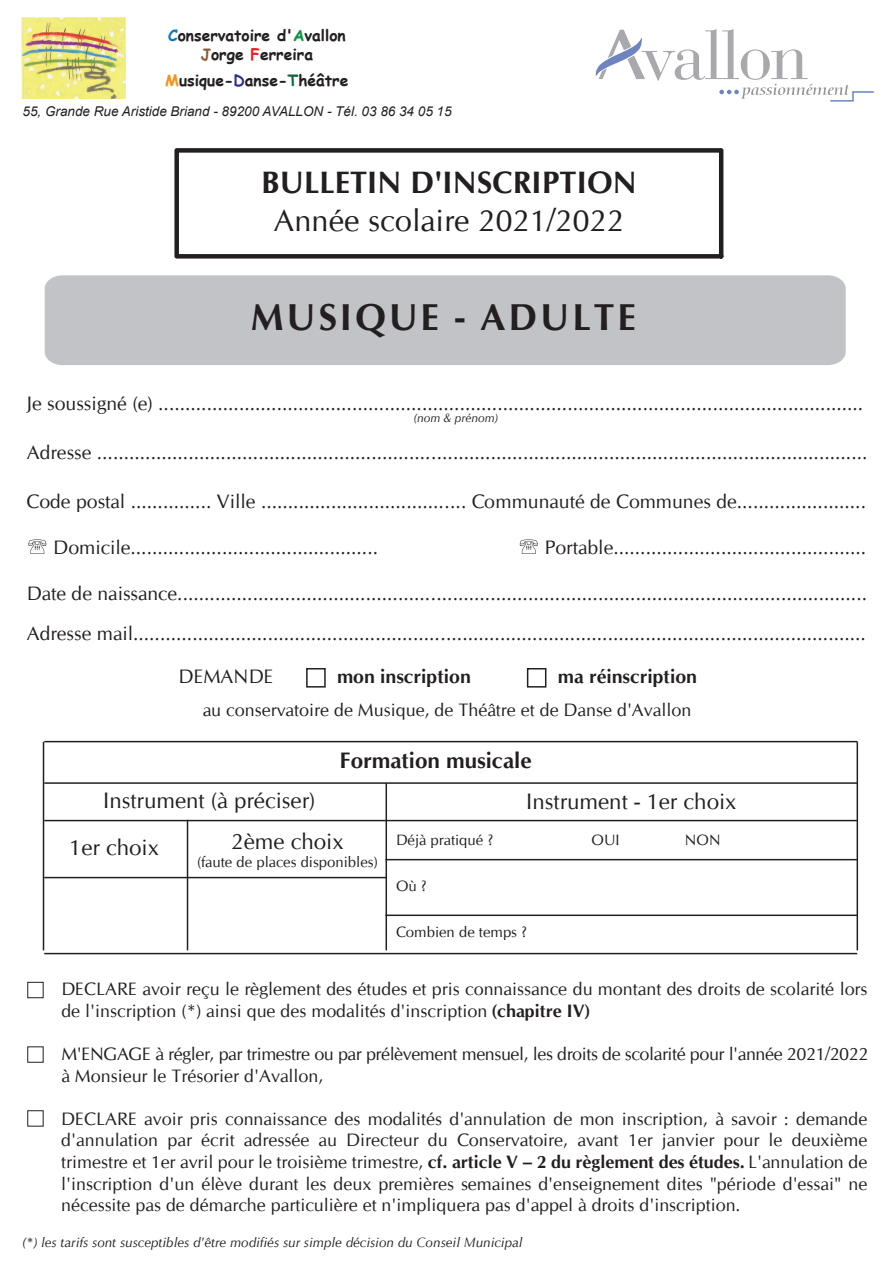
<style>
.page{position:relative;width:893px;height:1263px;background:#fff}
.page>*{position:absolute;margin:0;border:0;box-sizing:border-box;transform-origin:0 0}
.t1{font:700 37.5px "CG Omega";letter-spacing:.075em;color:#231f20}
.t2{font:30.9px "CG Omega";color:#231f20}
.t3{font:700 30.9px "CG Omega";color:#231f20}
.t4{font:22.35px "CG Omega";color:#231f20}
.t5{font:700 22.35px "CG Omega";color:#231f20}
.t6{font:19.5px/40.7px "CG Omega";color:#231f20}
.t7{font:700 19.5px "CG Omega";color:#231f20}
.t8{font:18px/21.6px "CG Omega";color:#231f20}
.t9{font:18px/21.6px "CG Omega";letter-spacing:-.02em;color:#231f20}
.t10{font:700 15.6px/18.8px "Comic Sans MS";color:#231f20;text-align:center}
.t11{font:15px "CG Omega";color:#231f20}
.t12{font:italic 13.5px "CG Omega";color:#231f20}
.t13{font:italic 13.5px "Arial";color:#231f20}
.t14{font:italic 12px "CG Omega";color:#231f20}
.s1{color:#1074bc}
.s2{color:#0d9344}
.s3{color:#8a5d3b}
.s4{color:#ee1d23}
.s5{color:#f7931d}
.s6{color:#2e3092}
.s7{color:#0c6638}
.s8{font-weight:700}
</style>
<div class="page">
<img style="left:22px;top:17px;width:103px;height:81px">
<div style="left:306px;top:668px;width:20px;height:19px;border:2px solid #231f20"></div>
<div style="left:27px;top:982px;width:17px;height:16px;border:1px solid #231f20"></div>
<div style="left:27px;top:1110px;width:17px;height:16px;border:1px solid #231f20"></div>
<div style="left:527px;top:668px;width:19px;height:19px;border:2px solid #231f20"></div>
<hr style="left:44px;top:782px;width:813px;height:2px;background:#231f20">
<hr style="left:44px;top:820px;width:813px;height:1px;background:#231f20">
<hr style="left:385px;top:859px;width:472px;height:1px;background:#231f20">
<hr style="left:385px;top:914px;width:472px;height:2px;background:#231f20">
<hr style="left:44px;top:877px;width:343px;height:1px;background:#231f20">
<hr style="left:44px;top:953px;width:813px;height:1px;background:#231f20">
<hr style="left:187px;top:820px;width:1px;height:130px;background:#231f20">
<hr style="left:43px;top:742px;width:1px;height:208px;background:#231f20">
<hr style="left:386px;top:783px;width:1px;height:167px;background:#231f20">
<hr style="left:856px;top:742px;width:2px;height:208px;background:#231f20">
<hr style="left:44px;top:741px;width:813px;height:1px;background:#231f20">
<svg style="left:595px;top:29px;width:279px;height:73px"></svg>
<div style="left:45px;top:275px;width:801px;height:90px;background:#c2c3c6"></div>
<svg style="left:174px;top:148px;width:550px;height:111px"></svg>
<svg style="left:28px;top:539px;width:18px;height:15px"></svg>
<svg style="left:520px;top:539px;width:18px;height:15px"></svg>
<p class="t10" style="left:168px;top:26px;width:179px"><span class="s1">C</span>onservatoire d'<span class="s2">A</span>vallon<br><span class="s3">J</span>orge <span class="s4">F</span>erreira</p>
<p class="t10" style="left:165px;top:70px;width:185px"><span class="s5">M</span>usique-<span class="s6">D</span>anse-<span class="s7">T</span>héâtre</p>
<p class="t13" style="left:23px;top:103px;width:431px">55, Grande Rue Aristide Briand - 89200 AVALLON - Tél. 03 86 34 05 15</p>
<h2 class="t3" style="left:261px;top:164px;width:377px">BULLETIN D'INSCRIPTION</h2>
<h2 class="t2" style="left:274px;top:202px;width:351px">Année scolaire 2021/2022</h2>
<h1 class="t1" style="left:251px;top:294px;width:387px">MUSIQUE - ADULTE</h1>
<p class="t6" style="left:27px;top:383px;width:838px">Je soussigné (e) ...................................................................................................................................</p>
<p class="t6" style="left:27px;top:432px;width:842px">Adresse ...............................................................................................................................................</p>
<p class="t14" style="left:414px;top:411px;width:86px">(nom &amp; prénom)</p>
<p class="t6" style="left:26px;top:481px;width:841px">Code postal ............... Ville ...................................... Communauté de Communes de........................</p>
<p class="t6" style="left:53px;top:527px;width:326px">Domicile..............................................</p>
<p class="t6" style="left:545px;top:527px;width:323px">Portable...............................................</p>
<p class="t6" style="left:27px;top:573px;width:842px">Date de naissance................................................................................................................................<br>Adresse mail........................................................................................................................................</p>
<p class="t6" style="left:179px;top:656px;width:96px">DEMANDE</p>
<p class="t8" style="left:203px;top:700px;width:490px">au conservatoire de Musique, de Théâtre et de Danse d'Avallon</p>
<p class="t7" style="left:337px;top:664px;width:135px">mon inscription</p>
<p class="t7" style="left:558px;top:664px;width:141px">ma réinscription</p>
<p class="t5" style="left:340px;top:746px;width:194px">Formation musicale</p>
<p class="t4" style="left:103px;top:787px;width:214px">Instrument (à préciser)</p>
<p class="t4" style="left:526px;top:788px;width:212px">Instrument - 1er choix</p>
<p class="t4" style="left:69px;top:834px;width:92px">1er choix</p>
<p class="t4" style="left:231px;top:828px;width:114px">2ème choix</p>
<p class="t11" style="left:197px;top:853px;width:182px">(faute de places disponibles)</p>
<p class="t11" style="left:396px;top:831px;width:99px">Déjà pratiqué ?</p>
<p class="t11" style="left:396px;top:877px;width:32px">Où ?</p>
<p class="t11" style="left:396px;top:923px;width:133px">Combien de temps ?</p>
<p class="t11" style="left:592px;top:831px;width:30px">OUI</p>
<p class="t11" style="left:685px;top:831px;width:37px">NON</p>
<p class="t8" style="left:61px;top:978px;width:808px">DECLARE avoir reçu le règlement des études et pris connaissance du montant des droits de scolarité lors de l'inscription (*) ainsi que des modalités d'inscription <span class="s8">(chapitre IV)</span></p>
<p class="t9" style="left:61px;top:1043px;width:808px">M'ENGAGE à régler, par trimestre ou par prélèvement mensuel, les droits de scolarité pour l'année 2021/2022 à Monsieur le Trésorier d'Avallon,</p>
<p class="t8" style="left:61px;top:1108px;width:808px;text-align:justify">DECLARE avoir pris connaissance des modalités d'annulation de mon inscription, à savoir : demande d'annulation par écrit adressée au Directeur du Conservatoire, avant 1er janvier pour le deuxième trimestre et 1er avril pour le troisième trimestre, <span class="s8">cf. article V – 2 du règlement des études.</span> L'annulation de l'inscription d'un élève durant les deux premières semaines d'enseignement dites "période d'essai" ne nécessite pas de démarche particulière et n'impliquera pas d'appel à droits d'inscription.</p>
<p class="t12" style="left:23px;top:1234px;width:502px">(*) les tarifs sont susceptibles d'être modifiés sur simple décision du Conseil Municipal</p>
</div>
